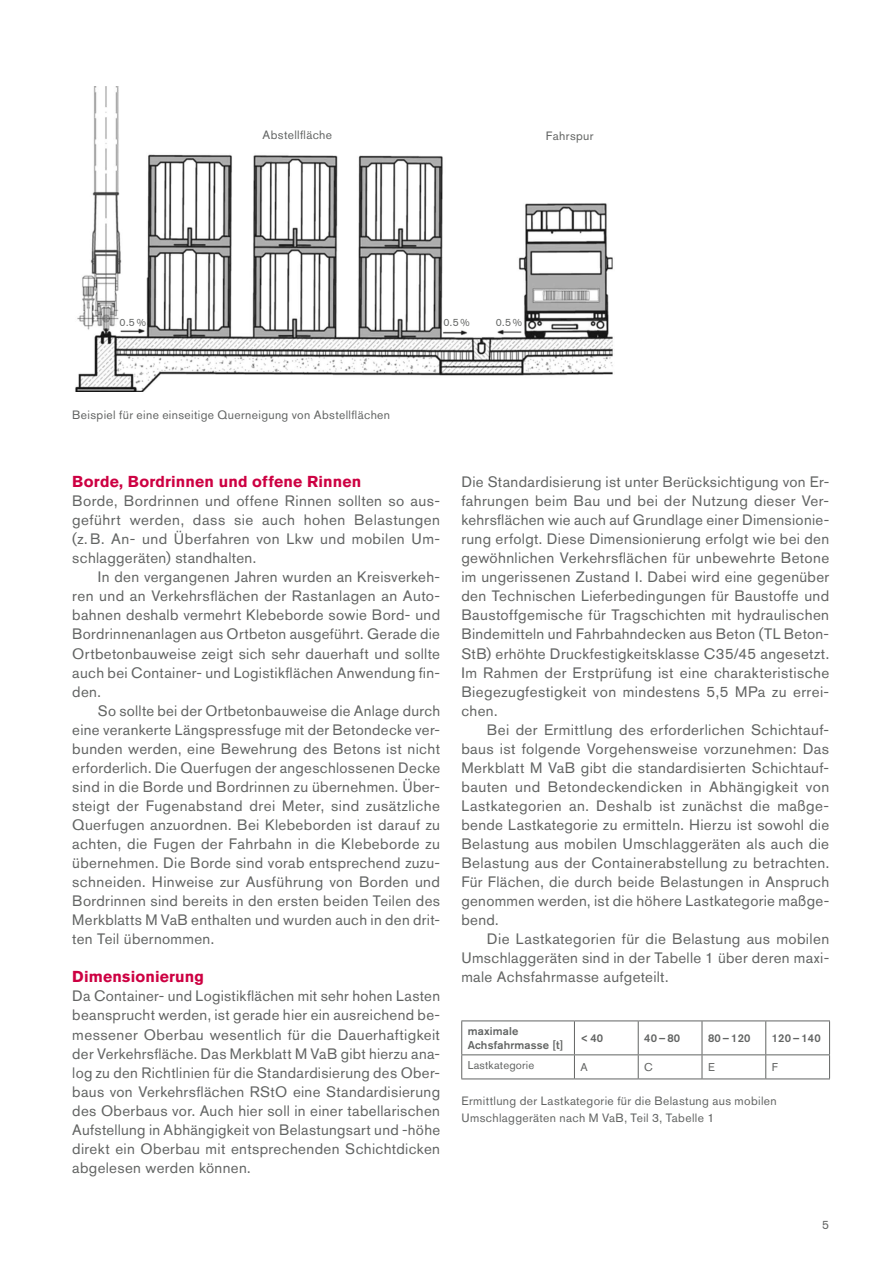
<style>
.page{position:relative;width:893px;height:1263px;background:#fff}
.page>*{position:absolute;margin:0;border:0;box-sizing:border-box;transform-origin:0 0}
.t1{font:700 15.75px "Akzidenz Grotesk BE";letter-spacing:.01em;color:#cd0042}
.t2{font:15px/19px "Akzidenz Grotesk BE";letter-spacing:.025em;color:#626463;text-align:justify}
.t3{font:12px/16.5px "Akzidenz Grotesk BE";letter-spacing:.03em;color:#626463}
.t4{font:500 11.25px/13.5px "Akzidenz Grotesk BE";letter-spacing:.015em;color:#626463}
.t5{font:11.25px "Akzidenz Grotesk BE";letter-spacing:.015em;color:#626463}
.t6{font:10.5px "Akzidenz Grotesk BE";color:#626463}
</style>
<div class="page">
<img style="left:75px;top:87px;width:538px;height:305px">
<hr style="left:574px;top:1021px;width:1px;height:33px;background:#626463">
<hr style="left:638px;top:1021px;width:1px;height:33px;background:#626463">
<hr style="left:702px;top:1021px;width:1px;height:33px;background:#626463">
<hr style="left:765px;top:1021px;width:1px;height:33px;background:#626463">
<hr style="left:461px;top:1054px;width:113px;height:1px;background:#626463">
<hr style="left:574px;top:1054px;width:64px;height:1px;background:#626463">
<svg style="left:574px;top:1055px;width:1px;height:23px"></svg>
<hr style="left:638px;top:1054px;width:64px;height:1px;background:#626463">
<svg style="left:638px;top:1055px;width:1px;height:23px"></svg>
<hr style="left:702px;top:1054px;width:64px;height:1px;background:#626463">
<svg style="left:702px;top:1055px;width:1px;height:23px"></svg>
<hr style="left:766px;top:1054px;width:64px;height:1px;background:#626463">
<svg style="left:765px;top:1055px;width:1px;height:23px"></svg>
<hr style="left:461px;top:1020px;width:113px;height:1px;background:#626463">
<hr style="left:461px;top:1021px;width:1px;height:33px;background:#626463">
<hr style="left:574px;top:1020px;width:64px;height:1px;background:#626463">
<hr style="left:638px;top:1020px;width:64px;height:1px;background:#626463">
<hr style="left:702px;top:1020px;width:64px;height:1px;background:#626463">
<hr style="left:766px;top:1020px;width:64px;height:1px;background:#626463">
<hr style="left:829px;top:1021px;width:1px;height:33px;background:#626463">
<svg style="left:461px;top:1055px;width:1px;height:23px"></svg>
<svg style="left:829px;top:1055px;width:1px;height:23px"></svg>
<hr style="left:461px;top:1078px;width:113px;height:1px;background:#626463">
<hr style="left:574px;top:1078px;width:64px;height:1px;background:#626463">
<hr style="left:638px;top:1078px;width:64px;height:1px;background:#626463">
<hr style="left:702px;top:1078px;width:64px;height:1px;background:#626463">
<hr style="left:766px;top:1078px;width:64px;height:1px;background:#626463">
<p class="t3" style="left:262px;top:126px;width:71px">Abstellfläche</p>
<p class="t3" style="left:546px;top:128px;width:49px">Fahrspur</p>
<p class="t6" style="left:120px;top:316px;width:28px">0.5 %</p>
<p class="t6" style="left:443px;top:316px;width:28px">0.5 %</p>
<p class="t6" style="left:496px;top:316px;width:28px">0.5 %</p>
<p class="t3" style="left:72px;top:406px;width:319px">Beispiel für eine einseitige Querneigung von Abstellflächen</p>
<p class="t1" style="left:72px;top:472px;width:291px">Borde, Bordrinnen und offene Rinnen</p>
<p class="t2" style="left:72px;top:491px;width:369px">Borde, Bordrinnen und offene Rinnen sollten so aus&shy;geführt werden, dass sie auch hohen Belastungen (z.B. An- und Überfahren von Lkw und mobilen Um&shy;schlaggeräten) standhalten.</p>
<p class="t2" style="left:72px;top:567px;width:369px;text-indent:26px">In den vergangenen Jahren wurden an Kreisverkeh&shy;ren und an Verkehrsflächen der Rastanlagen an Auto&shy;bahnen deshalb vermehrt Klebeborde sowie Bord- und Bordrinnenanlagen aus Ortbeton ausgeführt. Gerade die Ortbetonbauweise zeigt sich sehr dauerhaft und sollte auch bei Container- und Logistikflächen Anwendung fin&shy;den.</p>
<p class="t2" style="left:72px;top:701px;width:369px;text-indent:26px">So sollte bei der Ortbetonbauweise die Anlage durch eine verankerte Längspressfuge mit der Betondecke ver&shy;bunden werden, eine Bewehrung des Betons ist nicht erforderlich. Die Querfugen der angeschlossenen Decke sind in die Borde und Bordrinnen zu übernehmen. Über&shy;steigt der Fugenabstand drei Meter, sind zusätzliche Querfugen anzuordnen. Bei Klebeborden ist darauf zu achten, die Fugen der Fahrbahn in die Klebeborde zu übernehmen. Die Borde sind vorab entsprechend zuzu&shy;schneiden. Hinweise zur Ausführung von Borden und Bordrinnen sind bereits in den ersten beiden Teilen des Merkblatts M VaB enthalten und wurden auch in den drit&shy;ten Teil übernommen.</p>
<p class="t1" style="left:72px;top:968px;width:133px">Dimensionierung</p>
<p class="t2" style="left:72px;top:986px;width:369px">Da Container- und Logistikflächen mit sehr hohen Lasten beansprucht werden, ist gerade hier ein ausreichend be&shy;messener Oberbau wesentlich für die Dauerhaftigkeit der Verkehrsfläche. Das Merkblatt M VaB gibt hierzu ana&shy;log zu den Richtlinien für die Standardisierung des Ober&shy;baus von Verkehrsflächen RStO eine Standardisierung des Oberbaus vor. Auch hier soll in einer tabellarischen Aufstellung in Abhängigkeit von Belastungsart und -höhe direkt ein Oberbau mit entsprechenden Schichtdicken abgelesen werden können.</p>
<p class="t2" style="left:461px;top:472px;width:369px">Die Standardisierung ist unter Berücksichtigung von Er&shy;fahrungen beim Bau und bei der Nutzung dieser Ver&shy;kehrsflächen wie auch auf Grundlage einer Dimensionie&shy;rung erfolgt. Diese Dimensionierung erfolgt wie bei den gewöhnlichen Verkehrsflächen für unbewehrte Betone im ungerissenen Zustand I. Dabei wird eine gegenüber den Technischen Lieferbedingungen für Baustoffe und Baustoffgemische für Tragschichten mit hydraulischen Bindemitteln und Fahrbahndecken aus Beton (TL Beton-StB) erhöhte Druckfestigkeitsklasse C35/45 angesetzt.<br>Im Rahmen der Erstprüfung ist eine charakteristische Biegezugfestigkeit von mindestens 5,5 MPa zu errei&shy;chen.</p>
<p class="t2" style="left:461px;top:720px;width:369px;text-indent:26px">Bei der Ermittlung des erforderlichen Schichtauf&shy;baus ist folgende Vorgehensweise vorzunehmen: Das Merkblatt M VaB gibt die standardisierten Schichtauf&shy;bauten und Betondeckendicken in Abhängigkeit von Lastkategorien an. Deshalb ist zunächst die maßge&shy;bende Lastkategorie zu ermitteln. Hierzu ist sowohl die Belastung aus mobilen Umschlaggeräten als auch die Belastung aus der Containerabstellung zu betrachten.<br>Für Flächen, die durch beide Belastungen in Anspruch genommen werden, ist die höhere Lastkategorie maßge&shy;bend.</p>
<p class="t2" style="left:461px;top:929px;width:369px;text-indent:26px">Die Lastkategorien für die Belastung aus mobilen Umschlaggeräten sind in der Tabelle 1 über deren maxi&shy;male Achsfahrmasse aufgeteilt.</p>
<p class="t4" style="left:468px;top:1024px;width:97px">maximale<br>Achsfahrmasse [t]</p>
<p class="t4" style="left:580px;top:1031px;width:24px">&lt;40</p>
<p class="t4" style="left:644px;top:1031px;width:37px">40–80</p>
<p class="t4" style="left:708px;top:1031px;width:44px">80 – 120</p>
<p class="t4" style="left:772px;top:1031px;width:50px">120 – 140</p>
<p class="t5" style="left:468px;top:1059px;width:68px">Lastkategorie</p>
<p class="t5" style="left:580px;top:1060px;width:9px">A</p>
<p class="t5" style="left:644px;top:1060px;width:10px">C</p>
<p class="t5" style="left:708px;top:1060px;width:8px">E</p>
<p class="t5" style="left:772px;top:1060px;width:8px">F</p>
<p class="t3" style="left:461px;top:1093px;width:317px">Ermittlung der Lastkategorie für die Belastung aus mobilen<br>Umschlaggeräten nach M VaB, Teil 3, Tabelle 1</p>
<p class="t3" style="left:822px;top:1217px;width:8px">5</p>
</div>
